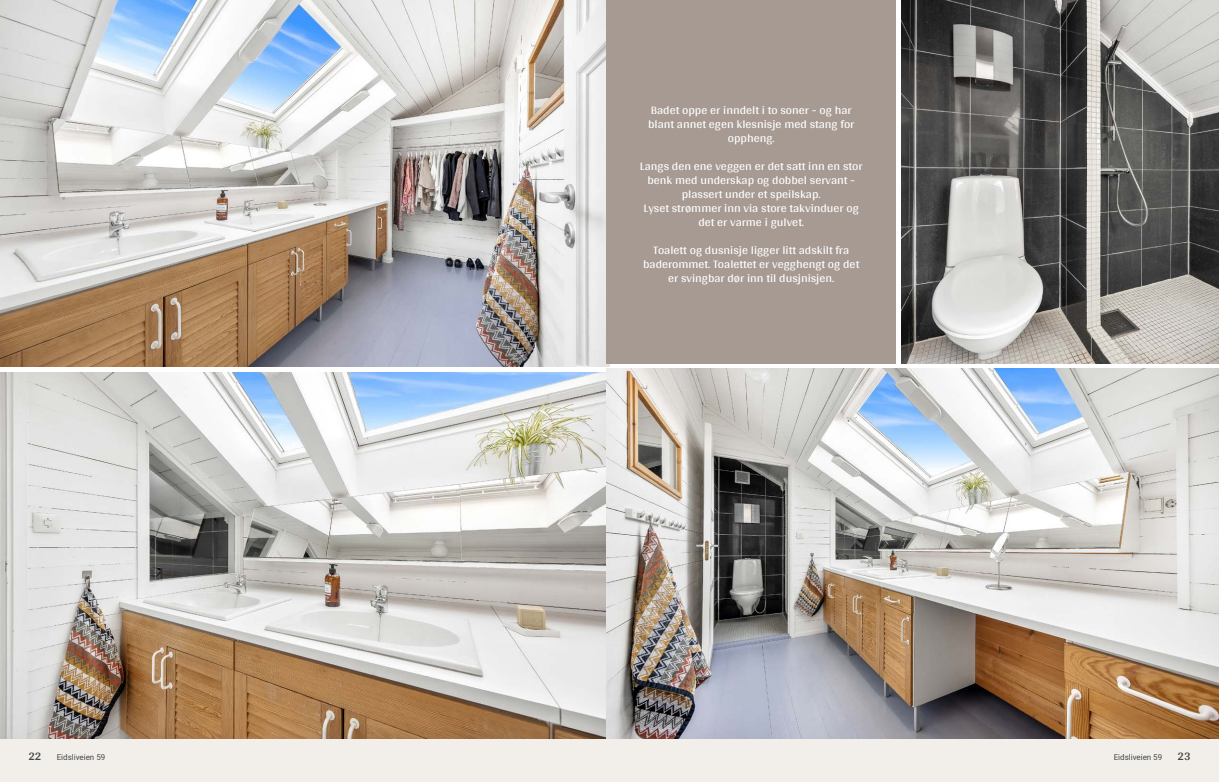
<style>
.page{position:relative;width:1219px;height:782px;background:#fff}
.page>*{position:absolute;margin:0;border:0;box-sizing:border-box;transform-origin:0 0}
.t1{font:12px/14px "Arya";color:#fff;text-align:center}
.t2{font:700 12px "Arya";color:#414749}
.t3{font:8px "Roboto Vitec";color:#414749}
</style>
<div class="page">
<img style="left:0;top:0;width:609px;height:367px">
<img style="left:0;top:372px;width:607px;height:367px">
<div style="left:0;top:739px;width:612px;height:42px;background:#f2eeea"></div>
<img style="left:607px;top:369px;width:612px;height:370px">
<img style="left:901px;top:0;width:318px;height:363px">
<div style="left:607px;top:739px;width:612px;height:42px;background:#f2eeea"></div>
<div style="left:607px;top:0;width:289px;height:363px;background:#a69a93"></div>
<p class="t1" style="left:648px;top:102px;width:208px">Badet oppe er inndelt i to soner ‑ og har blant annet egen klesnisje med stang for oppheng.</p>
<p class="t1" style="left:640px;top:158px;width:224px">Langs den ene veggen er det satt inn en stor benk med underskap og dobbel servant ‑ plassert under et speilskap.<br>Lyset strømmer inn via store takvinduer og det er varme i gulvet.</p>
<p class="t1" style="left:643px;top:242px;width:218px">Toalett og dusnisje ligger litt adskilt fra baderommet. Toalettet er vegghengt og det er svingbar dør inn til dusjnisjen.</p>
<p class="t2" style="left:28px;top:749px;width:15px">22</p>
<p class="t3" style="left:57px;top:751px;width:50px">Eidsliveien 59</p>
<p class="t3" style="left:1114px;top:751px;width:50px">Eidsliveien 59</p>
<p class="t2" style="left:1177px;top:749px;width:15px">23</p>
</div>
